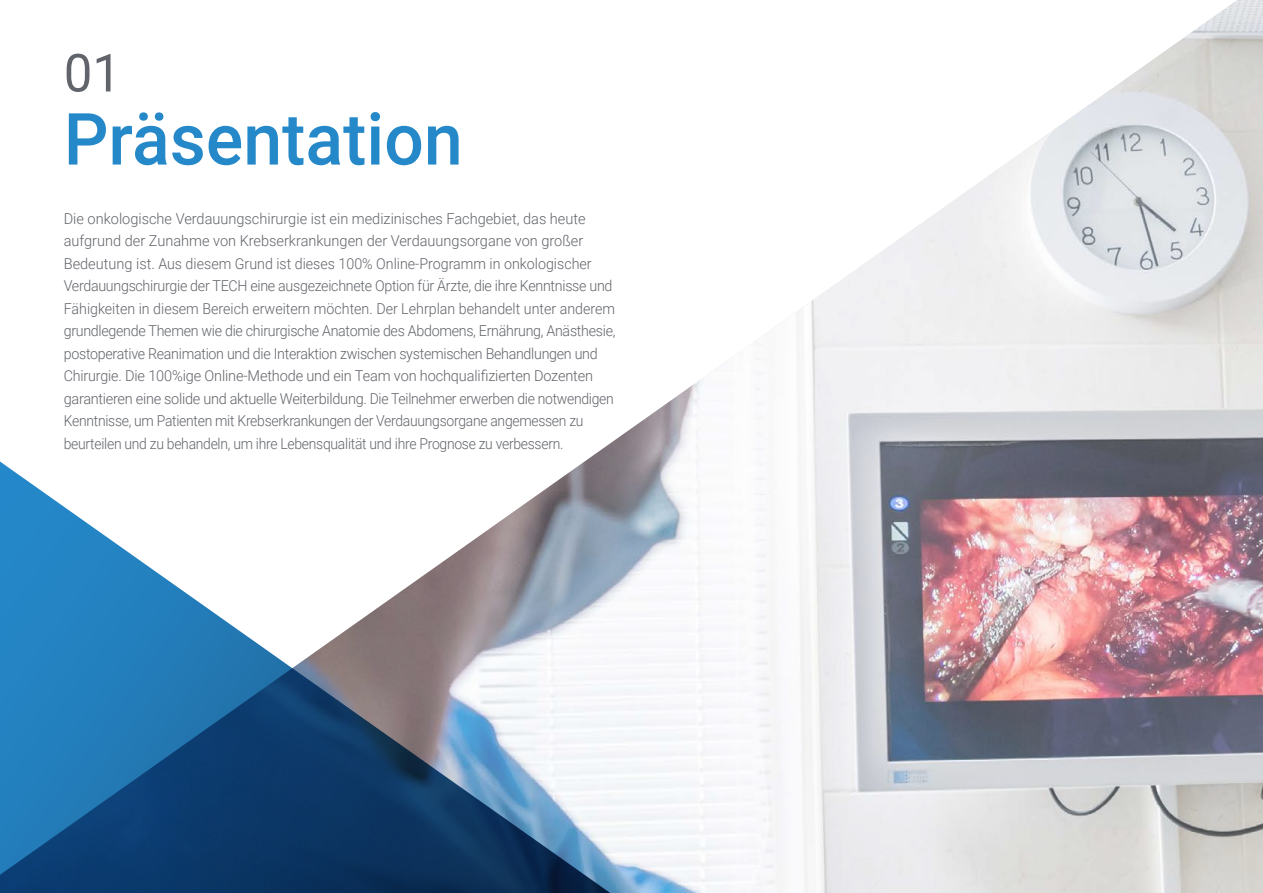
<style>
.page{position:relative;width:1263px;height:893px;background:#fff}
.page>*{position:absolute;margin:0;border:0;box-sizing:border-box;transform-origin:0 0}
.t1{font:500 72px "Roboto";color:#2488c9}
.t2{font:52.5px "Roboto";color:#61646a}
.t3{font:300 15px/22.5px "Roboto";letter-spacing:-.02em;color:#61646a}
</style>
<div class="page">
<img style="left:606px;top:0;width:657px;height:893px">
<svg style="left:0;top:446px;width:640px;height:447px"></svg>
<h2 class="t2" style="left:64px;top:36px;width:59px">01</h2>
<h1 class="t1" style="left:64px;top:89px;width:400px">Präsentation</h1>
<p class="t3" style="left:64px;top:207px;width:553px">Die onkologische Verdauungschirurgie ist ein medizinisches Fachgebiet, das heute aufgrund der Zunahme von Krebserkrankungen der Verdauungsorgane von großer Bedeutung ist. Aus diesem Grund ist dieses 100% Online-Programm in onkologischer Verdauungschirurgie der TECH eine ausgezeichnete Option für Ärzte, die ihre Kenntnisse und Fähigkeiten in diesem Bereich erweitern möchten. Der Lehrplan behandelt unter anderem grundlegende Themen wie die chirurgische Anatomie des Abdomens, Ernährung, Anästhesie, postoperative Reanimation und die Interaktion zwischen systemischen Behandlungen und Chirurgie. Die 100%ige Online-Methode und ein Team von hochqualifizierten Dozenten garantieren eine solide und aktuelle Weiterbildung. Die Teilnehmer erwerben die notwendigen Kenntnisse, um Patienten mit Krebserkrankungen der Verdauungsorgane angemessen zu beurteilen und zu behandeln, um ihre Lebensqualität und ihre Prognose zu verbessern.</p>
</div>
